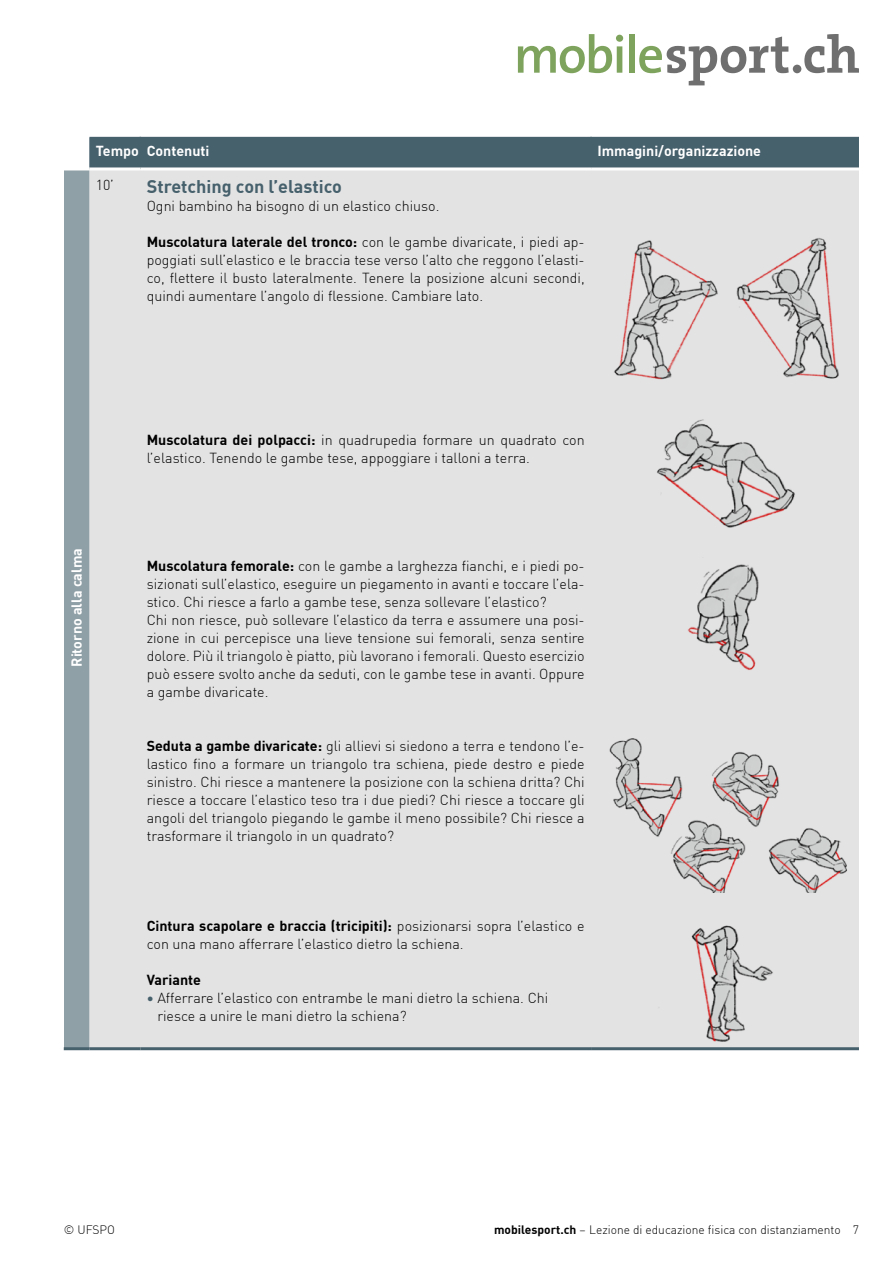
<style>
.page{position:relative;width:893px;height:1263px;background:#fff}
.page>*{position:absolute;margin:0;border:0;box-sizing:border-box;transform-origin:0 0}
.h_Untertitel{font:700 18px "DINOT";color:#46606c}
.p_Fliesstext{font:300 14.25px/18px "DINOT";color:#000;text-align:justify}
.Tabellenzelle{font:300 14.25px "DINOT";color:#000}
.Tabellenkopf{font:700 14.25px "DINOT";color:#fff}
.h3_Untertitel{font:700 14.25px "DINOT";color:#fff}
.h3_Untertitel-2{font:700 14.25px "DINOT";color:#000}
.t1{font:300 12px "DINOT";color:#000}
.s1{font-weight:700}
.s2{font-weight:700;color:#46606c}
</style>
<div class="page">
<svg style="left:518px;top:34px;width:105px;height:39px"></svg>
<div style="left:629px;top:34px;width:6px;height:39px;background:#7ea35d"></div>
<svg style="left:639px;top:37px;width:150px;height:48px"></svg>
<div style="left:793px;top:65px;width:8px;height:8px;background:#706f6f;border-radius:50%"></div>
<svg style="left:804px;top:34px;width:55px;height:39px"></svg>
<div style="left:89px;top:137px;width:770px;height:30px;background:#46606c"></div>
<div style="left:64px;top:169px;width:25px;height:880px;background:#90a0a7"></div>
<div style="left:89px;top:170px;width:770px;height:877px;background:#e3e3e3"></div>
<hr style="left:140px;top:137px;width:1px;height:30px;background:#46606c">
<hr style="left:590px;top:137px;width:2px;height:30px;background:#46606c">
<hr style="left:64px;top:167px;width:25px;height:3px;background:#fff">
<hr style="left:89px;top:1047px;width:51px;height:3px;background:#46606c">
<hr style="left:64px;top:1047px;width:25px;height:3px;background:#46606c">
<hr style="left:140px;top:1047px;width:451px;height:3px;background:#46606c">
<hr style="left:591px;top:1047px;width:268px;height:3px;background:#46606c">
<img style="left:597px;top:234px;width:260px;height:155px">
<img style="left:597px;top:414px;width:260px;height:117px">
<img style="left:597px;top:558px;width:260px;height:118px">
<img style="left:597px;top:738px;width:260px;height:155px">
<img style="left:597px;top:918px;width:260px;height:127px">
<p class="Tabellenkopf" style="left:96px;top:140px;width:45px">Tempo</p>
<p class="Tabellenkopf" style="left:147px;top:140px;width:64px">Contenuti</p>
<p class="Tabellenkopf" style="left:597px;top:140px;width:165px">Immagini/organizzazione</p>
<p class="Tabellenzelle" style="left:96px;top:174px;width:20px">10’</p>
<h2 class="h_Untertitel" style="left:147px;top:172px;width:197px">Stretching con l’elastico</h2>
<p class="Tabellenzelle" style="left:147px;top:195px;width:294px">Ogni bambino ha bisogno di un elastico chiuso.</p>
<p class="p_Fliesstext" style="left:147px;top:231px;width:439px"><span class="s1">Muscolatura laterale del tronco:</span> con le gambe divaricate, i piedi ap&shy;poggiati sull’elastico e le braccia tese verso l’alto che reggono l’elasti&shy;co, flettere il busto lateralmente. Tenere la posizione alcuni secondi, quindi aumentare l’angolo di flessione. Cambiare lato.</p>
<h3 class="h3_Untertitel" style="left:66px;top:667px;width:120px;rotate:-90deg">Ritorno alla calma</h3>
<p class="p_Fliesstext" style="left:147px;top:429px;width:439px"><span class="s1">Muscolatura dei polpacci:</span> in quadrupedia formare un quadrato con l’elastico. Tenendo le gambe tese, appoggiare i talloni a terra.</p>
<p class="p_Fliesstext" style="left:147px;top:555px;width:439px"><span class="s1">Muscolatura femorale:</span> con le gambe a larghezza fianchi, e i piedi po&shy;sizionati sull’elastico, eseguire un piegamento in avanti e toccare l’ela&shy;stico. Chi riesce a farlo a gambe tese, senza sollevare l’elastico?</p>
<p class="p_Fliesstext" style="left:147px;top:609px;width:440px">Chi non riesce, può sollevare l’elastico da terra e assumere una posi&shy;zione in cui percepisce una lieve tensione sui femorali, senza sentire dolore. Più il triangolo è piatto, più lavorano i femorali. Questo esercizio può essere svolto anche da seduti, con le gambe tese in avanti. Oppure a gambe divaricate.</p>
<p class="p_Fliesstext" style="left:147px;top:735px;width:439px"><span class="s1">Seduta a gambe divaricate:</span> gli allievi si siedono a terra e tendono l’e&shy;lastico fino a formare un triangolo tra schiena, piede destro e piede sinistro. Chi riesce a mantenere la posizione con la schiena dritta? Chi riesce a toccare l’elastico teso tra i due piedi? Chi riesce a toccare gli angoli del triangolo piegando le gambe il meno possibile? Chi riesce a trasformare il triangolo in un quadrato?</p>
<p class="p_Fliesstext" style="left:147px;top:915px;width:439px"><span class="s1">Cintura scapolare e braccia (tricipiti):</span> posizionarsi sopra l’elastico e con una mano afferrare l’elastico dietro la schiena.</p>
<h3 class="h3_Untertitel-2" style="left:147px;top:968px;width:56px">Variante</h3>
<p class="p_Fliesstext" style="left:157px;top:987px;width:392px;text-indent:-11px"><span class="s2">•</span> Afferrare l’elastico con entrambe le mani dietro la schiena. Chi riesce a unire le mani dietro la schiena?</p>
<p class="t1" style="left:64px;top:1220px;width:53px">© UFSPO</p>
<p class="t1" style="left:494px;top:1220px;width:366px"><span class="s1">mobilesport.ch</span> – Lezione di educazione fisica con distanziamento 7</p>
</div>
